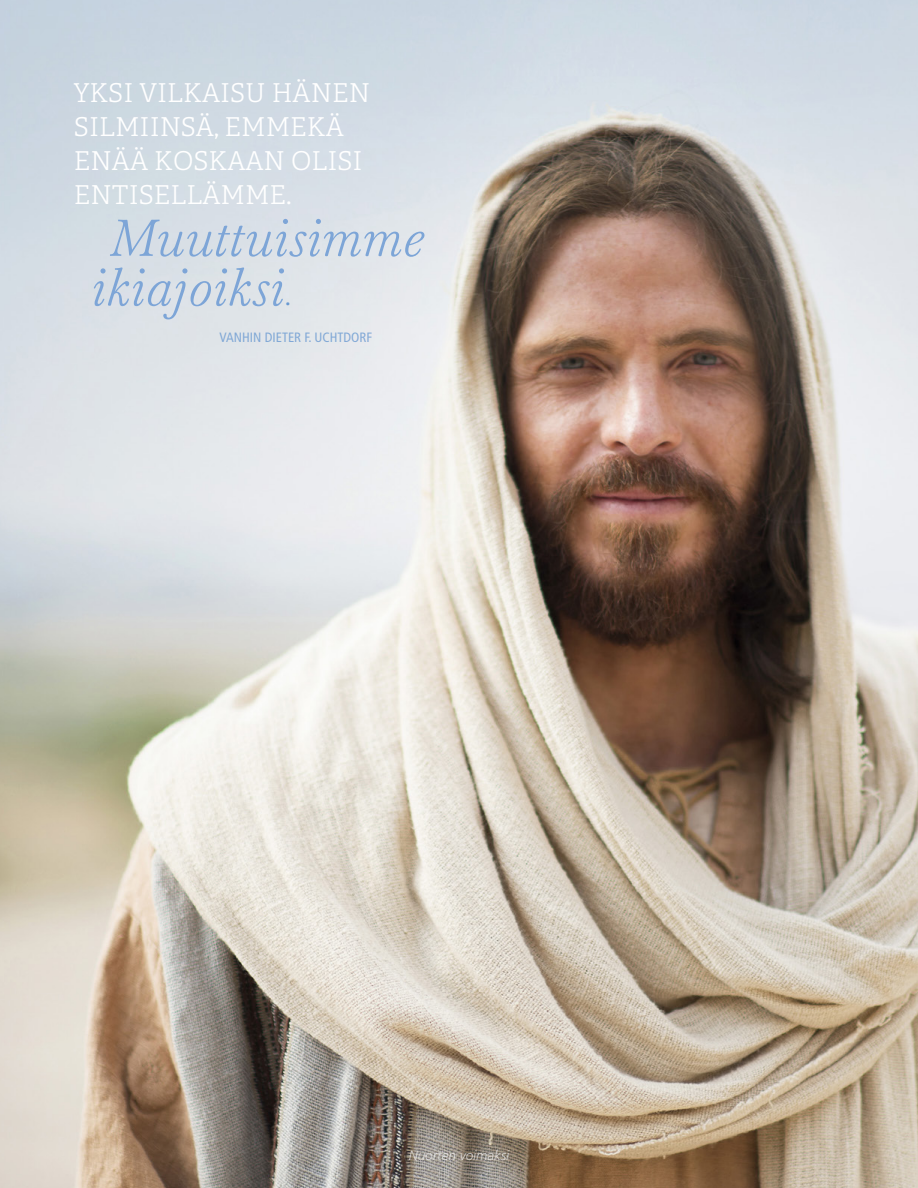
<style>
.page{position:relative;width:918px;height:1188px;background:#fff}
.page>*{position:absolute;margin:0;border:0;box-sizing:border-box;transform-origin:0 0}
.Uchtdorf_Quote{font:italic 300 51px/49.5px "Mc Kaylds Lat";color:#7da5d7}
.Uchtdorf_Quote-2{font:300 25.95px/34px "Helam Slablds Lat";color:#fff}
.t1{font:condensed 13.5px "Frutigerlds Lat";color:#6999d1}
.s1{font-family:"Helam Slablds Lat";font-style:normal;font-size:25.95px;color:#6999d1}
</style>
<div class="page">
<img style="left:0;top:0;width:918px;height:1144px">
<img style="left:0;top:1144px;width:918px;height:44px">
<p class="Uchtdorf_Quote-2" style="left:74px;top:75px;width:298px">YKSI VILKAISU HÄNEN<br>SILMIINSÄ, EMMEKÄ<br>ENÄÄ KOSKAAN OLISI<br>ENTISELLÄMME.</p>
<p class="Uchtdorf_Quote" style="left:92px;top:214px;width:336px;text-indent:19px">Muuttuisimme ikiajoiksi<span class="s1">.</span></p>
<p class="t1" style="left:220px;top:327px;width:154px">VANHIN DIETER F. UCHTDORF</p>
</div>
